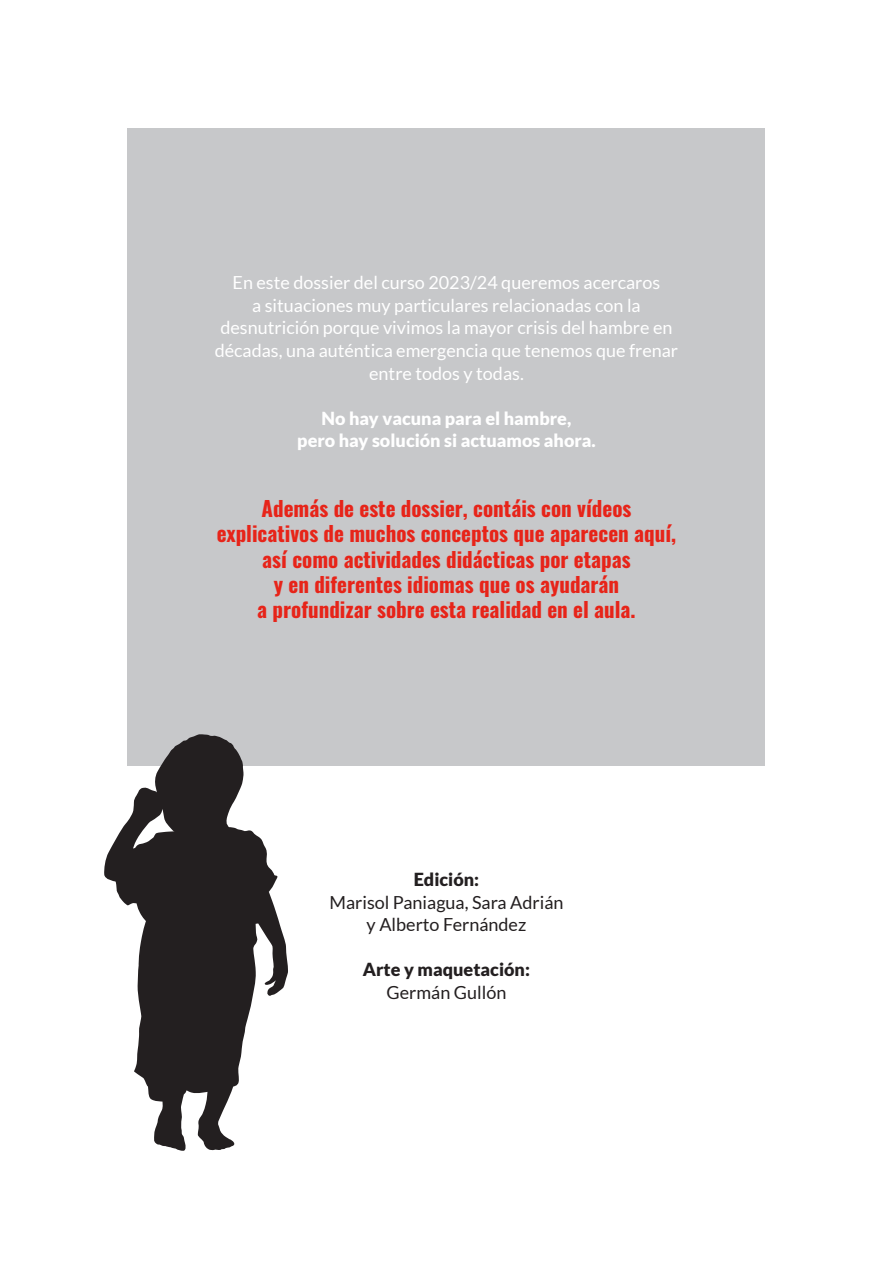
<style>
.page{position:relative;width:893px;height:1263px;background:#fff}
.page>*{position:absolute;margin:0;border:0;box-sizing:border-box;transform-origin:0 0}
.t1{font:21px/25.2px "Oswald";color:#e72419;text-align:center}
.t2{font:18px/22.5px "Lato";color:#fff;text-align:center}
.t3{font:18px/22.5px "Lato";color:#231f20;text-align:center}
.t4{font:900 18px/22.5px "Lato";color:#fff;text-align:center}
.t5{font:900 18px "Lato";color:#231f20}
</style>
<div class="page">
<div style="left:128px;top:128px;width:637px;height:637px;background:#c7c8ca"></div>
<svg style="left:104px;top:734px;width:184px;height:417px;fill:#231f20"></svg>
<p class="t2" style="left:215px;top:272px;width:465px">En este dossier del curso 2023/24 queremos acercaros<br>a situaciones muy particulares relacionadas con la desnutrición porque vivimos la mayor crisis del hambre en décadas, una auténtica emergencia que tenemos que frenar entre todos y todas.</p>
<p class="t4" style="left:297px;top:406px;width:300px">No hay vacuna para el hambre,<br>pero hay solución si actuamos ahora.</p>
<p class="t1" style="left:217px;top:494px;width:461px">Además de este dossier, contáis con vídeos explicativos de muchos conceptos que aparecen aquí, así como actividades didácticas por etapas<br>y en diferentes idiomas que os ayudarán<br>a profundizar sobre esta realidad en el aula.</p>
<p class="t5" style="left:414px;top:869px;width:67px">Edición:</p>
<p class="t3" style="left:329px;top:891px;width:235px">Marisol Paniagua, Sara Adrián y Alberto Fernández</p>
<p class="t5" style="left:363px;top:959px;width:169px">Arte y maquetación:</p>
<p class="t3" style="left:387px;top:981px;width:121px">Germán Gullón</p>
</div>
